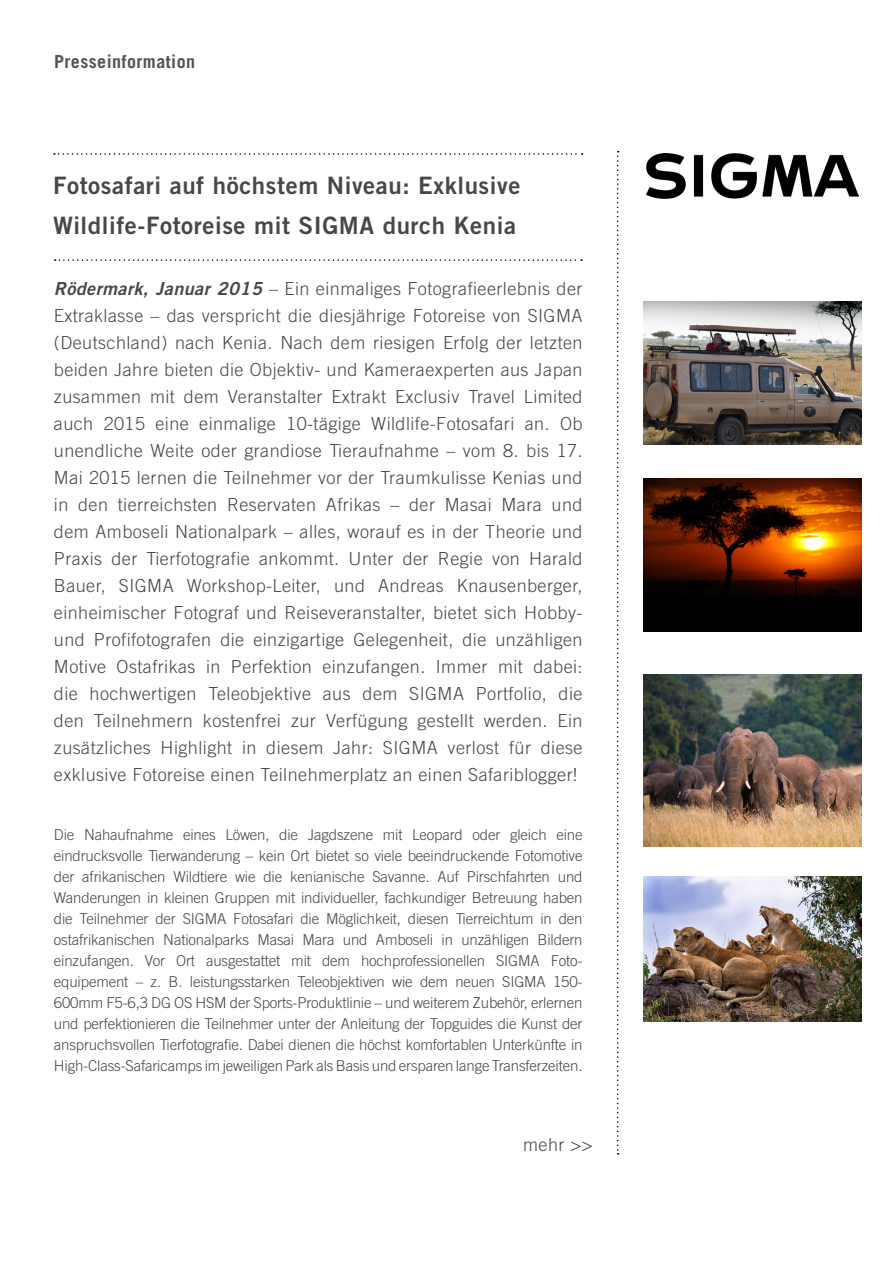
<style>
.page{position:relative;width:893px;height:1263px;background:#fff}
.page>*{position:absolute;margin:0;border:0;box-sizing:border-box;transform-origin:0 0}
.t1{font:24px/40px "Trade Gothic LT Bold Two";letter-spacing:.025em;color:#484847}
.t2{font:300 18px/27px "Trade Gothic LT";letter-spacing:.025em;color:#484847;text-align:justify}
.t3{font:700 18px "Trade Gothic LT";letter-spacing:.025em;color:#585353}
.t4{font:300 15px/21px "Trade Gothic LT";letter-spacing:-.01em;color:#484847;text-align:justify}
.s1{font-family:"Trade Gothic LT Bold Two";font-weight:400;font-style:italic}
</style>
<div class="page">
<svg style="left:54px;top:153px;width:529px;height:2px"></svg>
<svg style="left:55px;top:259px;width:527px;height:2px"></svg>
<svg style="left:617px;top:151px;width:2px;height:1003px"></svg>
<img style="left:646px;top:153px;width:213px;height:46px">
<img style="left:644px;top:302px;width:217px;height:142px">
<img style="left:644px;top:479px;width:217px;height:152px">
<img style="left:644px;top:674px;width:217px;height:172px">
<img style="left:644px;top:876px;width:217px;height:145px">
<p class="t3" style="left:54px;top:50px;width:143px">Presseinformation</p>
<h1 class="t1" style="left:53px;top:165px;width:469px">Fotosafari auf höchstem Niveau: Exklusive<br>Wildlife-Fotoreise mit SIGMA durch Kenia</h1>
<p class="t2" style="left:54px;top:275px;width:530px"><span class="s1">Rödermark, Januar 2015</span> – Ein einmaliges Fotografieerlebnis der Extraklasse – das verspricht die diesjährige Fotoreise von SIGMA (Deutschland) nach Kenia. Nach dem riesigen Erfolg der letzten beiden Jahre bieten die Objektiv- und Kameraexperten aus Japan zusammen mit dem Veranstalter Extrakt Exclusiv Travel Limited auch 2015 eine einmalige 10-tägige Wildlife-Fotosafari an. Ob unendliche Weite oder grandiose Tieraufnahme – vom 8. bis 17.<br>Mai 2015 lernen die Teilnehmer vor der Traumkulisse Kenias und in den tierreichsten Reservaten Afrikas – der Masai Mara und dem Amboseli Nationalpark – alles, worauf es in der Theorie und Praxis der Tierfotografie ankommt. Unter der Regie von Harald Bauer, SIGMA Workshop-Leiter, und Andreas Knausenberger, einheimischer Fotograf und Reiseveranstalter, bietet sich Hobby&shy;und Profifotografen die einzigartige Gelegenheit, die unzähligen Motive Ostafrikas in Perfektion einzufangen. Immer mit dabei: die hochwertigen Teleobjektive aus dem SIGMA Portfolio, die den Teilnehmern kostenfrei zur Verfügung gestellt werden. Ein zusätzliches Highlight in diesem Jahr: SIGMA verlost für diese exklusive Fotoreise einen Teilnehmerplatz an einen Safariblogger!</p>
<p class="t4" style="left:54px;top:824px;width:530px">Die Nahaufnahme eines Löwen, die Jagdszene mit Leopard oder gleich eine eindrucksvolle Tierwanderung – kein Ort bietet so viele beeindruckende Fotomotive der afrikanischen Wildtiere wie die kenianische Savanne. Auf Pirschfahrten und Wanderungen in kleinen Gruppen mit individueller, fachkundiger Betreuung haben die Teilnehmer der SIGMA Fotosafari die Möglichkeit, diesen Tierreichtum in den ostafrikanischen Nationalparks Masai Mara und Amboseli in unzähligen Bildern einzufangen. Vor Ort ausgestattet mit dem hochprofessionellen SIGMA Foto&shy;equipement – z. B. leistungsstarken Teleobjektiven wie dem neuen SIGMA 150- 600mm F5-6,3 DG OS HSM der Sports-Produktlinie – und weiterem Zubehör, erlernen und perfektionieren die Teilnehmer unter der Anleitung der Topguides die Kunst der anspruchsvollen Tierfotografie. Dabei dienen die höchst komfortablen Unterkünfte in High-Class-Safaricamps im jeweiligen Park als Basis und ersparen lange Transferzeiten.</p>
<p class="t2" style="left:523px;top:1131px;width:71px">mehr &gt;&gt;</p>
</div>
